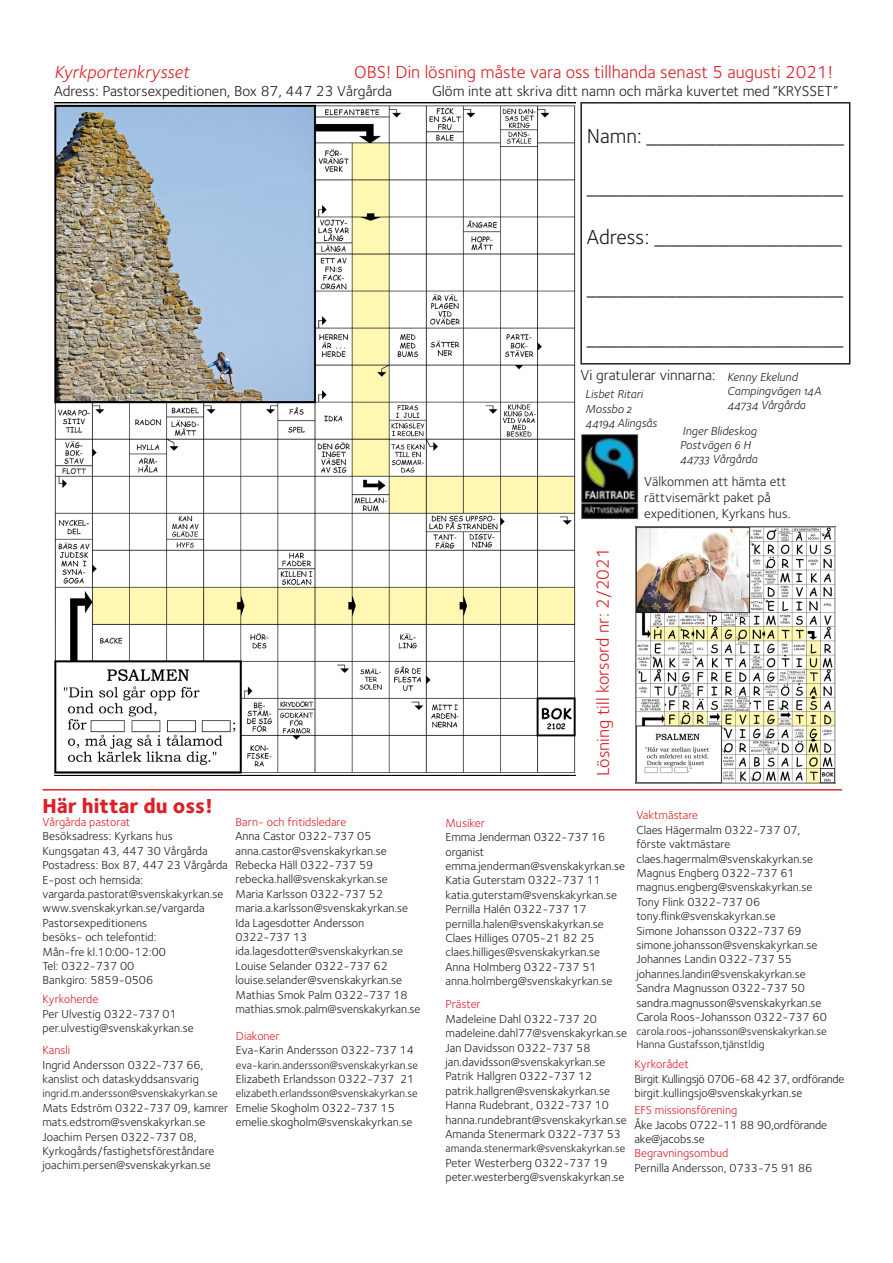
<style>
.page{position:relative;width:893px;height:1263px;background:#fff}
.page>*{position:absolute;margin:0;border:0;box-sizing:border-box;transform-origin:0 0}
.t1{font:21px "Foundry Sterling";color:#231f20}
.t2{font:21px "Foundry Sterling Extra Bold OSF";color:#da2128}
.t3{font:18px "Foundry Sterling";color:#da2128}
.t4{font:18px "Foundry Sterling Book Italic OSF";color:#da2128}
.t5{font:15px "Foundry Sterling";color:#231f20}
.t6{font:13.5px/16.2px "Foundry Sterling";color:#231f20}
.t7{font:12px/14.4px "Foundry Sterling";color:#231f20}
.t8{font:12px/14.4px "Foundry Sterling Book Italic OSF";color:#231f20}
.t9{font:12px "Foundry Sterling";color:#da2128}
.t10{font:11.25px/13.5px "Foundry Sterling";color:#231f20}
.s1{color:#da2128}
</style>
<div class="page">
<hr style="left:43px;top:789px;width:799px;height:1px;background:#da2128">
<img style="left:581px;top:434px;width:57px;height:85px">
<img style="left:54px;top:102px;width:521px;height:674px">
<img style="left:636px;top:526px;width:200px;height:257px">
<div style="left:580px;top:102px;width:270px;height:262px;border:2px solid #231f20"></div>
<p class="t4" style="left:54px;top:61px;width:137px">Kyrkportenkrysset</p>
<p class="t3" style="left:354px;top:61px;width:480px">OBS! Din lösning måste vara oss tillhanda senast 5 augusti 2021!</p>
<p class="t5" style="left:54px;top:82px;width:340px">Adress: Pastorsexpeditionen, Box 87, 447 23 Vårgårda</p>
<p class="t5" style="left:432px;top:82px;width:407px">Glöm inte att skriva ditt namn och märka kuvertet med ”KRYSSET”</p>
<p class="t1" style="left:587px;top:124px;width:259px">Namn: ____________________</p>
<p class="t1" style="left:587px;top:175px;width:258px">__________________________</p>
<p class="t1" style="left:587px;top:225px;width:257px">Adress: ___________________</p>
<p class="t1" style="left:587px;top:276px;width:258px">__________________________</p>
<p class="t1" style="left:587px;top:326px;width:258px">__________________________</p>
<p class="t5" style="left:580px;top:366px;width:136px">Vi gratulerar vinnarna:</p>
<p class="t8" style="left:727px;top:369px;width:95px">Kenny Ekelund<br>Campingvägen 14A<br>44734 Vårgårda</p>
<p class="t8" style="left:585px;top:387px;width:73px">Lisbet Ritari<br>Mossbo 2<br>44194 Alingsås</p>
<p class="t8" style="left:680px;top:423px;width:79px">Inger Blideskog<br>Postvägen 6 H<br>44733 Vårgårda</p>
<p class="t2" style="left:43px;top:792px;width:173px">Här hittar du oss!</p>
<p class="t9" style="left:236px;top:815px;width:112px">Barn- och fritidsledare</p>
<p class="t7" style="left:236px;top:829px;width:137px">Anna Castor 0322-737 05</p>
<p class="t7" style="left:236px;top:843px;width:153px">anna.castor@svenskakyrkan.se<br>Rebecka Häll 0322-737 59</p>
<p class="t7" style="left:236px;top:872px;width:154px">rebecka.hall@svenskakyrkan.se</p>
<p class="t7" style="left:236px;top:886px;width:149px">Maria Karlsson 0322-737 52</p>
<p class="t7" style="left:236px;top:901px;width:174px">maria.a.karlsson@svenskakyrkan.se<br>Ida Lagesdotter Andersson<br>0322-737 13</p>
<p class="t7" style="left:236px;top:944px;width:169px">ida.lagesdotter@svenskakyrkan.se</p>
<p class="t7" style="left:236px;top:958px;width:154px">Louise Selander 0322-737 62</p>
<p class="t7" style="left:236px;top:973px;width:186px">louise.selander@svenskakyrkan.se<br>Mathias Smok Palm 0322-737 18 mathias.smok.palm@svenskakyrkan.se</p>
<p class="t9" style="left:236px;top:1029px;width:45px">Diakoner</p>
<p class="t7" style="left:236px;top:1043px;width:180px">Eva-Karin Andersson 0322-737 14</p>
<p class="t10" style="left:236px;top:1058px;width:184px">eva-karin.andersson@svenskakyrkan.se</p>
<p class="t7" style="left:236px;top:1072px;width:180px">Elizabeth Erlandsson 0322-737 21</p>
<p class="t10" style="left:236px;top:1087px;width:183px">elizabeth.erlandsson@svenskakyrkan.se</p>
<p class="t7" style="left:236px;top:1100px;width:178px">Emelie Skogholm 0322-737 15 emelie.skogholm@svenskakyrkan.se</p>
<p class="t7" style="left:43px;top:815px;width:187px"><span class="s1">Vårgårda pastorat<br></span>Besöksadress: Kyrkans hus<br>Kungsgatan 43, 447 30 Vårgårda<br>Postadress: Box 87, 447 23 Vårgårda<br>E-post och hemsida: vargarda.pastorat@svenskakyrkan.se www.svenskakyrkan.se/vargarda<br>Pastorsexpeditionens<br>besöks- och telefontid:<br>Mån-fre kl.10:00-12:00<br>Tel: 0322-737 00<br>Bankgiro: 5859-0506</p>
<p class="t7" style="left:43px;top:992px;width:136px"><span class="s1">Kyrkoherde<br></span>Per Ulvestig 0322-737 01</p>
<p class="t7" style="left:43px;top:1021px;width:153px">per.ulvestig@svenskakyrkan.se</p>
<p class="t7" style="left:43px;top:1043px;width:162px"><span class="s1">Kansli<br></span>Ingrid Andersson 0322-737 66, kanslist och dataskyddsansvarig</p>
<p class="t10" style="left:43px;top:1087px;width:177px">ingrid.m.andersson@svenskakyrkan.se</p>
<p class="t7" style="left:43px;top:1100px;width:187px">Mats Edström 0322-737 09, kamrer mats.edstrom@svenskakyrkan.se Joachim Persen 0322-737 08, Kyrkogårds/fastighetsföreståndare joachim.persen@svenskakyrkan.se</p>
<p class="t3" style="left:592px;top:776px;width:230px;rotate:-90deg">Lösning till korsord nr: 2/2021</p>
<p class="t6" style="left:644px;top:473px;width:148px">Välkommen att hämta ett rättvisemärkt paket på expeditionen, Kyrkans hus.</p>
<p class="t9" style="left:636px;top:808px;width:63px">Vaktmästare</p>
<p class="t7" style="left:636px;top:822px;width:166px">Claes Hägermalm 0322-737 07,</p>
<p class="t7" style="left:636px;top:837px;width:178px">förste vaktmästare claes.hagermalm@svenskakyrkan.se</p>
<p class="t7" style="left:636px;top:866px;width:177px">Magnus Engberg 0322-737 61 magnus.engberg@svenskakyrkan.se</p>
<p class="t7" style="left:636px;top:894px;width:141px">Tony Flink 0322-737 06 tony.flink@svenskakyrkan.se</p>
<p class="t7" style="left:636px;top:923px;width:187px">Simone Johansson 0322-737 69 simone.johansson@svenskakyrkan.se Johannes Landin 0322-737 55 johannes.landin@svenskakyrkan.se Sandra Magnusson 0322-737 50 sandra.magnusson@svenskakyrkan.se</p>
<p class="t7" style="left:636px;top:1010px;width:192px">Carola Roos-Johansson 0322-737 60</p>
<p class="t10" style="left:636px;top:1024px;width:192px">carola.roos-johansson@svenskakyrkan.se<br>Hanna Gustafsson,tjänstldig</p>
<p class="t7" style="left:634px;top:1057px;width:211px"><span class="s1">Kyrkorådet<br></span>Birgit Kullingsjö 0706-68 42 37, ordförande birgit.kullingsjo@svenskakyrkan.se</p>
<p class="t9" style="left:634px;top:1103px;width:104px">EFS missionsförening</p>
<p class="t7" style="left:634px;top:1117px;width:194px">Åke Jacobs 0722-11 88 90,ordförande ake@jacobs.se</p>
<p class="t7" style="left:634px;top:1146px;width:179px"><span class="s1">Begravningsombud<br></span>Pernilla Andersson, 0733-75 91 86</p>
<p class="t9" style="left:446px;top:816px;width:41px">Musiker</p>
<p class="t7" style="left:446px;top:830px;width:161px">Emma Jenderman 0322-737 16</p>
<p class="t7" style="left:446px;top:844px;width:181px">organist emma.jenderman@svenskakyrkan.se<br>Katia Guterstam 0322-737 11</p>
<p class="t7" style="left:446px;top:887px;width:173px">katia.guterstam@svenskakyrkan.se<br>Pernilla Halén 0322-737 17 pernilla.halen@svenskakyrkan.se<br>Claes Hilliges 0705-21 82 25 claes.hilliges@svenskakyrkan.se<br>Anna Holmberg 0322-737 51 anna.holmberg@svenskakyrkan.se</p>
<p class="t9" style="left:446px;top:997px;width:37px">Präster</p>
<p class="t7" style="left:446px;top:1011px;width:183px">Madeleine Dahl 0322-737 20 madeleine.dahl77@svenskakyrkan.se<br>Jan Davidsson 0322-737 58</p>
<p class="t7" style="left:446px;top:1055px;width:161px">jan.davidsson@svenskakyrkan.se</p>
<p class="t7" style="left:446px;top:1069px;width:183px">Patrik Hallgren 0322-737 12 patrik.hallgren@svenskakyrkan.se Hanna Rudebrant, 0322-737 10 hanna.rundebrant@svenskakyrkan.se Amanda Stenermark 0322-737 53</p>
<p class="t10" style="left:446px;top:1142px;width:181px">amanda.stenermark@svenskakyrkan.se</p>
<p class="t7" style="left:446px;top:1155px;width:180px">Peter Westerberg 0322-737 19 peter.westerberg@svenskakyrkan.se</p>
</div>
